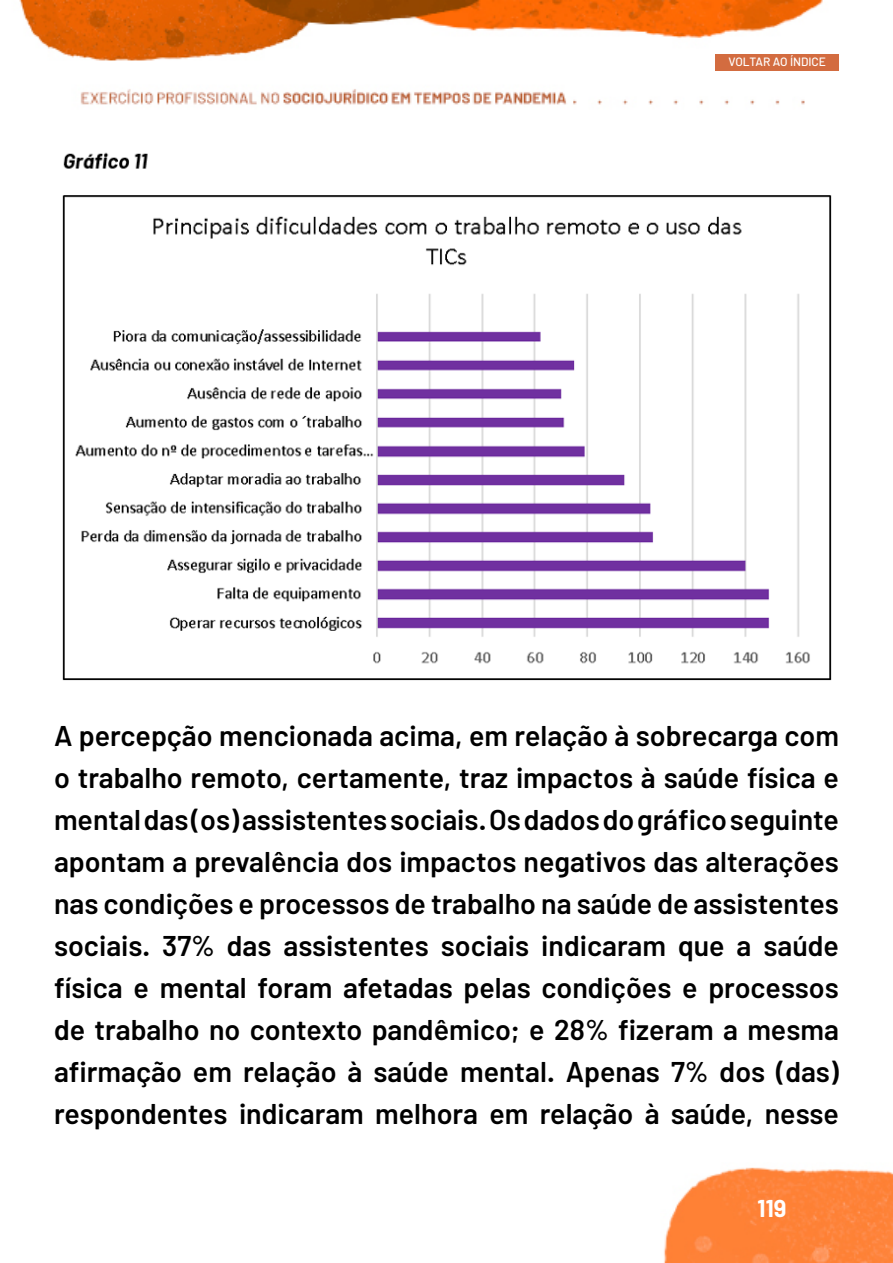
<style>
.page{position:relative;width:893px;height:1263px;background:#fff}
.page>*{position:absolute;margin:0;border:0;box-sizing:border-box;transform-origin:0 0}
.t1{font:600 28.5px/42px "Barlow";color:#000;text-align:justify}
.t2{font:700 23.85px "Barlow";color:#fff}
.t3{font:500 12px "Barlow";color:#fff}
</style>
<div class="page">
<img style="left:19px;top:0;width:804px;height:105px">
<img style="left:664px;top:1167px;width:229px;height:96px">
<div style="left:716px;top:54px;width:123px;height:17px;background:#d36c40"></div>
<img style="left:62px;top:152px;width:770px;height:529px">
<p class="t3" style="left:728px;top:54px;width:99px">VOLTAR AO ÍNDICE</p>
<p class="t1" style="left:54px;top:714px;width:787px">A percepção mencionada acima, em relação à sobrecarga com o trabalho remoto, certamente, traz impactos à saúde física e mental das (os) assistentes sociais. Os dados do gráfico seguinte apontam a prevalência dos impactos negativos das alterações nas condições e processos de trabalho na saúde de assistentes sociais. 37% das assistentes sociais indicaram que a saúde física e mental foram afetadas pelas condições e processos de trabalho no contexto pandêmico; e 28% fizeram a mesma afirmação em relação à saúde mental. Apenas 7% dos (das) respondentes indicaram melhora em relação à saúde, nesse</p>
<p class="t2" style="left:758px;top:1193px;width:30px">119</p>
</div>
